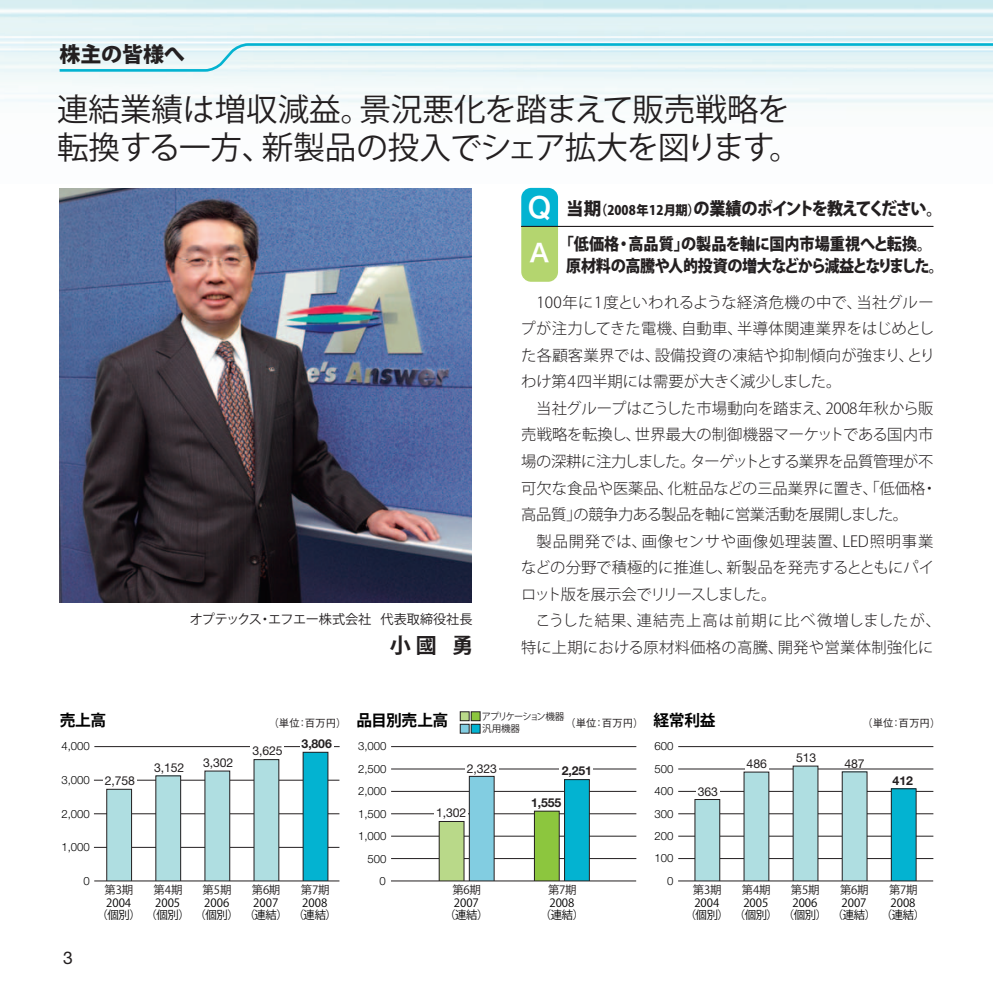
<style>
.page{position:relative;width:993px;height:993px;background:#fff}
.page>*{position:absolute;margin:0;border:0;box-sizing:border-box;transform-origin:0 0}
.t1{font:31.5px/38.5px "Koz Go Pro Regular 90 pv RKSJ H";color:#231f20}
.t2{font:28px "Hira Kaku Pro W6 90 pv RKSJ H";color:#fff}
.t3{font:24.5px "Hira Kaku Pro W6 90 pv RKSJ H";color:#fff}
.t4{font:21px "Koz Go Pro Heavy 90 pv RKSJ H";letter-spacing:-.01em;color:#231f20}
.t5{font:21px "Koz Go Pro Bold 90 pv RKSJ H";color:#231f20}
.t6{font:17.5px "Koz Go Pro Heavy 90 pv RKSJ H";letter-spacing:-.08em;color:#231f20}
.t7{font:17.5px "Helvetica Neue LT Std";color:#231f20}
.t8{font:16.62px/22.8px "Koz Go Pro Heavy 90 pv RKSJ H";letter-spacing:-.03em;color:#231f20;scale:.91 1}
.t9{font:15.75px "Koz Go Pro Bold 90 pv RKSJ H";letter-spacing:-.02em;color:#000}
.t10{font:15.4px/26.4px "Koz Go Pro Light 90 pv RKSJ H";letter-spacing:-.005em;color:#231f20}
.t11{font:13.12px "Koz Go Pro Regular 90 pv RKSJ H";letter-spacing:-.005em;color:#231f20}
.t12{font:12.25px "Helvetica Neue LT Std";letter-spacing:-.01em;color:#231f20}
.t13{font:700 12.25px "Helvetica Neue LT Std";letter-spacing:-.01em;color:#231f20}
.t14{font:300 11.38px/22.4px "Helvetica Neue LT Std";color:#000;text-align:right}
.t15{font:11.38px/12.2px "Koz Go Pro Regular 90 pv RKSJ H";letter-spacing:-.025em;color:#000}
.t16{font:11.38px/12.2px "Koz Go Pro Regular 90 pv RKSJ H";color:#000;text-align:center}
.t17{font:11.38px "Koz Go Pro Regular 90 pv RKSJ H";letter-spacing:-.02em;color:#231f20}
.t18{font:10.5px "Gothic BBB Pro Medium 90 pv RKSJ H";color:#231f20}
.t19{font:9.62px/12.4px "Koz Go Pro Regular 90 pv RKSJ H";letter-spacing:-.08em;color:#231f20;scale:.95 1}
.s1{font-size:13.12px}
.s2{font-family:"Koz Go Pro Bold 90 pv RKSJ H";font-size:15.75px;color:#000}
</style>
<div class="page">
<hr style="left:678px;top:746px;width:255px;height:1px;background:#231f20">
<hr style="left:678px;top:768px;width:255px;height:1px;background:#231f20">
<hr style="left:678px;top:790px;width:255px;height:1px;background:#231f20">
<hr style="left:678px;top:813px;width:255px;height:1px;background:#231f20">
<hr style="left:678px;top:835px;width:255px;height:1px;background:#231f20">
<hr style="left:678px;top:858px;width:255px;height:1px;background:#231f20">
<hr style="left:391px;top:746px;width:245px;height:1px;background:#231f20">
<hr style="left:391px;top:768px;width:245px;height:1px;background:#231f20">
<hr style="left:391px;top:790px;width:245px;height:1px;background:#231f20">
<hr style="left:391px;top:813px;width:245px;height:1px;background:#231f20">
<hr style="left:391px;top:835px;width:245px;height:1px;background:#231f20">
<hr style="left:391px;top:858px;width:245px;height:1px;background:#231f20">
<hr style="left:94px;top:746px;width:245px;height:1px;background:#231f20">
<hr style="left:94px;top:846px;width:245px;height:1px;background:#231f20">
<hr style="left:94px;top:813px;width:245px;height:1px;background:#231f20">
<hr style="left:94px;top:779px;width:245px;height:1px;background:#231f20">
<svg style="left:521px;top:188px;width:37px;height:94px;background:#70c89a"></svg>
<hr style="left:521px;top:226px;width:412px;height:1px;background:#231f20">
<svg style="left:57px;top:42px;width:935px;height:31px"></svg>
<div style="left:107px;top:789px;width:24px;height:91px;background:#afdee1"></div>
<div style="left:106px;top:788px;width:26px;height:92px;border:1px solid #231f20"></div>
<div style="left:156px;top:775px;width:25px;height:105px;background:#afdee1"></div>
<div style="left:156px;top:775px;width:25px;height:105px;border:1px solid #231f20"></div>
<div style="left:205px;top:770px;width:25px;height:110px;background:#afdee1"></div>
<div style="left:205px;top:770px;width:25px;height:110px;border:1px solid #231f20"></div>
<div style="left:254px;top:759px;width:25px;height:121px;background:#afdee1"></div>
<div style="left:303px;top:752px;width:25px;height:128px;background:#03b3d1"></div>
<div style="left:694px;top:799px;width:25px;height:81px;background:#afdee1"></div>
<div style="left:743px;top:771px;width:25px;height:109px;background:#afdee1"></div>
<div style="left:792px;top:765px;width:25px;height:115px;background:#afdee1"></div>
<div style="left:841px;top:771px;width:25px;height:109px;background:#afdee1"></div>
<div style="left:841px;top:771px;width:25px;height:109px;border:1px solid #231f20"></div>
<div style="left:891px;top:788px;width:24px;height:92px;background:#03b3d1"></div>
<div style="left:890px;top:788px;width:26px;height:92px;border:1px solid #231f20"></div>
<hr style="left:94px;top:880px;width:245px;height:1px;background:#231f20">
<div style="left:439px;top:821px;width:25px;height:59px;background:#b9d989"></div>
<div style="left:439px;top:821px;width:25px;height:59px;border:1px solid #231f20"></div>
<div style="left:469px;top:776px;width:25px;height:104px;background:#82cde1"></div>
<div style="left:469px;top:776px;width:25px;height:104px;border:1px solid #231f20"></div>
<div style="left:534px;top:810px;width:25px;height:70px;background:#8cc63e"></div>
<div style="left:534px;top:810px;width:25px;height:70px;border:1px solid #231f20"></div>
<div style="left:564px;top:779px;width:25px;height:101px;background:#03b3d1"></div>
<div style="left:564px;top:779px;width:25px;height:101px;border:1px solid #231f20"></div>
<hr style="left:391px;top:880px;width:245px;height:1px;background:#231f20">
<hr style="left:678px;top:880px;width:254px;height:1px;background:#231f20">
<div style="left:103px;top:773px;width:34px;height:13px;background:#fff"></div>
<div style="left:250px;top:744px;width:34px;height:13px;background:#fff"></div>
<div style="left:300px;top:737px;width:33px;height:13px;background:#fff"></div>
<div style="left:465px;top:761px;width:33px;height:12px;background:#fff"></div>
<div style="left:434px;top:805px;width:33px;height:13px;background:#fff"></div>
<div style="left:559px;top:764px;width:34px;height:13px;background:#fff"></div>
<div style="left:696px;top:784px;width:23px;height:12px;background:#fff"></div>
<div style="left:744px;top:758px;width:24px;height:11px;background:#fff"></div>
<div style="left:471px;top:711px;width:9px;height:9px;background:#8cc63e"></div>
<div style="left:471px;top:711px;width:9px;height:9px;border:1px solid #231f20"></div>
<div style="left:460px;top:711px;width:9px;height:9px;background:#b9d989"></div>
<div style="left:460px;top:711px;width:9px;height:9px;border:1px solid #231f20"></div>
<div style="left:471px;top:724px;width:9px;height:9px;background:#03b3d1"></div>
<div style="left:471px;top:723px;width:9px;height:10px;border:1px solid #231f20"></div>
<div style="left:460px;top:724px;width:9px;height:9px;background:#82cde1"></div>
<div style="left:460px;top:723px;width:9px;height:10px;border:1px solid #231f20"></div>
<img style="left:60px;top:188px;width:411px;height:414px">
<h3 class="t4" style="left:59px;top:46px;width:127px">株主の皆様へ</h3>
<h1 class="t1" style="left:57px;top:94px;width:745px">連結業績は増収減益。景況悪化を踏まえて販売戦略を転換する一方、新製品の投入でシェア拡大を図ります。</h1>
<p class="t11" style="left:190px;top:614px;width:284px">オプテックス・エフエー株式会社 代表取締役社長</p>
<h3 class="t5" style="left:389px;top:636px;width:85px">小國 勇</h3>
<h2 class="t2" style="left:527px;top:197px;width:25px">Q</h2>
<h3 class="t3" style="left:529px;top:244px;width:21px">A</h3>
<p class="t6" style="left:566px;top:202px;width:377px">当期<span class="s1">（2008年12月期）</span>の業績のポイントを教えてください。</p>
<p class="t8" style="left:566px;top:234px;width:416px;text-indent:-8px">「低価格・高品質」の製品を軸に国内市場重視へと転換。原材料の高騰や人的投資の増大などから減益となりました。</p>
<p class="t10" style="left:520px;top:291px;width:422px">　100年に1度といわれるような経済危機の中で、当社グループが注力してきた電機、自動車、半導体関連業界をはじめとした各顧客業界では、設備投資の凍結や抑制傾向が強まり、とりわけ第4四半期には需要が大きく減少しました。<br>　当社グループはこうした市場動向を踏まえ、2008年秋から販売戦略を転換し、世界最大の制御機器マーケットである国内市場の深耕に注力しました。ターゲットとする業界を品質管理が不可欠な食品や医薬品、化粧品などの三品業界に置き、「低価格・高品質」の競争力ある製品を軸に営業活動を展開しました。<br>　製品開発では、画像センサや画像処理装置、LED照明事業などの分野で積極的に推進し、新製品を発売するとともにパイロット版を展示会でリリースしました。<br>　こうした結果、連結売上高は前期に比べ微増しましたが、特に上期における原材料価格の高騰、開発や営業体制強化に</p>
<p class="t9" style="left:60px;top:714px;width:48px">売上高</p>
<p class="t18" style="left:268px;top:718px;width:80px">（単位：百万円）</p>
<p class="t14" style="left:61px;top:735px;width:30px">4,000</p>
<p class="t14" style="left:61px;top:768px;width:30px">3,000</p>
<p class="t14" style="left:61px;top:802px;width:30px">2,000</p>
<p class="t14" style="left:61px;top:835px;width:30px">1,000</p>
<p class="t14" style="left:83px;top:869px;width:8px">0</p>
<p class="t12" style="left:105px;top:773px;width:32px">2,758</p>
<p class="t12" style="left:154px;top:760px;width:32px">3,152</p>
<p class="t12" style="left:203px;top:755px;width:32px">3,302</p>
<p class="t12" style="left:252px;top:743px;width:32px">3,625</p>
<p class="t13" style="left:301px;top:736px;width:32px">3,806</p>
<p class="t17" style="left:104px;top:885px;width:30px">第3期</p>
<p class="t17" style="left:153px;top:885px;width:30px">第4期</p>
<p class="t17" style="left:202px;top:885px;width:30px">第5期</p>
<p class="t17" style="left:252px;top:885px;width:30px">第6期</p>
<p class="t17" style="left:301px;top:885px;width:30px">第7期</p>
<p class="t19" style="left:482px;top:711px;width:88px">アプリケーション機器汎用機器</p>
<p class="t9" style="left:356px;top:714px;width:93px">品目別売上高</p>
<p class="t18" style="left:565px;top:718px;width:152px">（単位：百万円） <span class="s2">経常利益</span></p>
<p class="t18" style="left:861px;top:718px;width:80px">（単位：百万円）</p>
<p class="t14" style="left:654px;top:757px;width:20px;text-align:justify">500<br>400<br>300<br>200<br>100</p>
<p class="t13" style="left:892px;top:773px;width:22px">412</p>
<p class="t14" style="left:358px;top:735px;width:30px">3,000</p>
<p class="t14" style="left:654px;top:735px;width:20px">600</p>
<p class="t12" style="left:795px;top:750px;width:22px">513</p>
<p class="t12" style="left:844px;top:756px;width:22px">487</p>
<p class="t12" style="left:746px;top:756px;width:22px">486</p>
<p class="t12" style="left:466px;top:761px;width:32px">2,323</p>
<p class="t14" style="left:358px;top:757px;width:30px">2,500<br>2,000<br>1,500<br>1,000<br>500</p>
<p class="t13" style="left:561px;top:763px;width:32px">2,251</p>
<p class="t12" style="left:697px;top:784px;width:22px">363</p>
<p class="t13" style="left:531px;top:795px;width:32px">1,555</p>
<p class="t12" style="left:436px;top:805px;width:32px">1,302</p>
<p class="t14" style="left:379px;top:869px;width:8px">0</p>
<p class="t17" style="left:452px;top:885px;width:30px">第6期</p>
<p class="t17" style="left:548px;top:885px;width:30px">第7期</p>
<p class="t14" style="left:667px;top:869px;width:8px">0</p>
<p class="t17" style="left:692px;top:885px;width:30px">第3期</p>
<p class="t17" style="left:741px;top:885px;width:30px">第4期</p>
<p class="t17" style="left:790px;top:885px;width:30px">第5期</p>
<p class="t17" style="left:839px;top:885px;width:30px">第6期</p>
<p class="t17" style="left:888px;top:885px;width:30px">第7期</p>
<p class="t15" style="left:96px;top:897px;width:242px;text-indent:10px">2004<br>（個別）（個別）（個別）（連結）（連結）</p>
<p class="t16" style="left:155px;top:897px;width:27px">2005</p>
<p class="t16" style="left:204px;top:897px;width:27px">2006</p>
<p class="t16" style="left:253px;top:897px;width:27px">2007</p>
<p class="t16" style="left:302px;top:897px;width:27px">2008</p>
<p class="t16" style="left:444px;top:897px;width:46px">2007<br>（連結）</p>
<p class="t16" style="left:539px;top:897px;width:46px">2008<br>（連結）</p>
<p class="t15" style="left:684px;top:897px;width:242px;text-indent:10px">2004<br>（個別）（個別）（個別）（連結）（連結）</p>
<p class="t16" style="left:743px;top:897px;width:27px">2005</p>
<p class="t16" style="left:792px;top:897px;width:27px">2006</p>
<p class="t16" style="left:841px;top:897px;width:27px">2007</p>
<p class="t16" style="left:890px;top:897px;width:27px">2008</p>
<p class="t7" style="left:63px;top:947px;width:11px">3</p>
</div>
